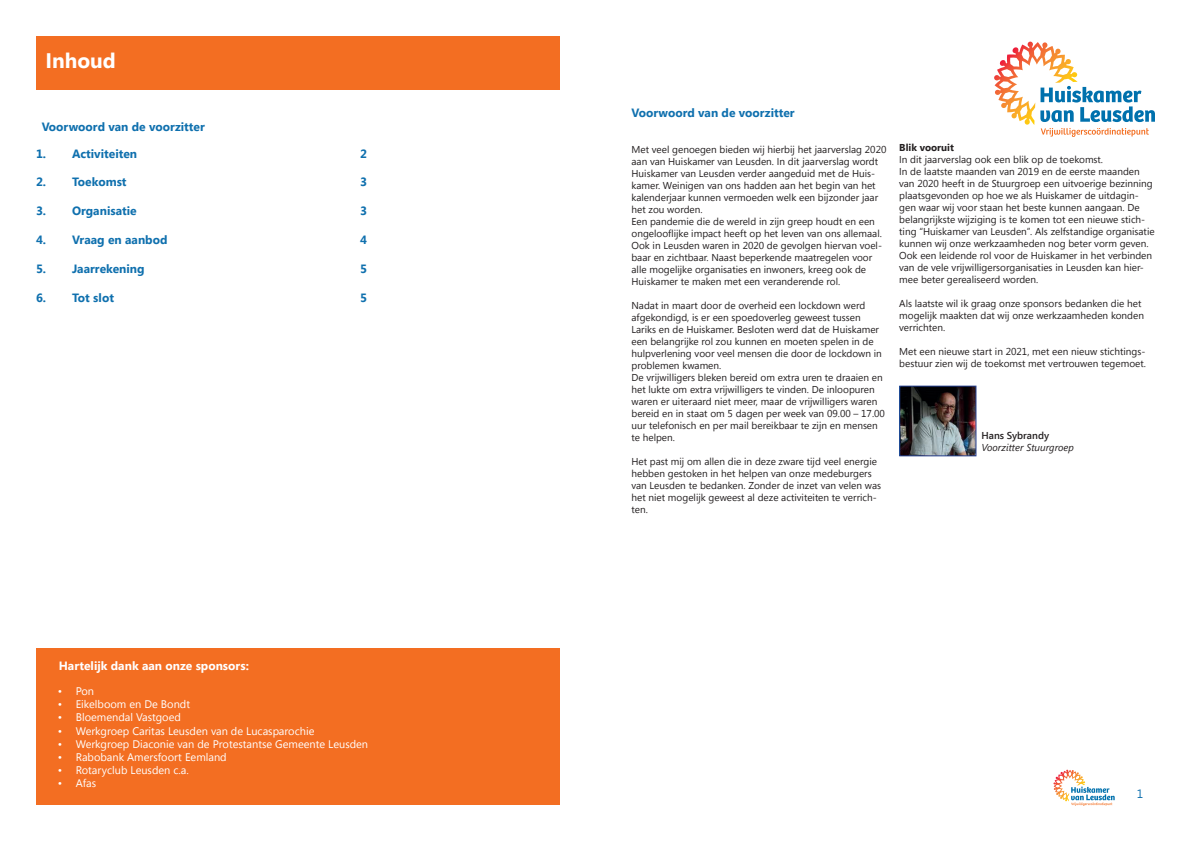
<style>
.page{position:relative;width:1191px;height:842px;background:#fff}
.page>*{position:absolute;margin:0;border:0;box-sizing:border-box;transform-origin:0 0}
.t1{font:700 21px "Segoe UI";color:#fff}
.t2{font:700 12px "Segoe UI";color:#0f70ae}
.t3{font:700 12px "Segoe UI";color:#fff}
.t4{font:12px "Segoe UI";color:#0f70ae}
.t5{font:11px "Segoe UI";color:#fff}
.t6{font:10px/12px "Segoe UI";color:#231f20}
.t7{font:italic 10px "Segoe UI";color:#231f20}
.t8{font:600 10px "Segoe UI";color:#231f20}
.t9{font:700 10px "Segoe UI";color:#231f20}
</style>
<div class="page">
<svg style="left:1053px;top:770px;width:61px;height:36px"></svg>
<img style="left:901px;top:388px;width:73px;height:66px">
<div style="left:899px;top:386px;width:77px;height:70px;border:1px solid #253f8e"></div>
<div style="left:36px;top:36px;width:523px;height:53px;background:#f36e22"></div>
<svg style="left:994px;top:42px;width:161px;height:95px"></svg>
<div style="left:36px;top:648px;width:523px;height:156px;background:#f36e22"></div>
<h1 class="t1" style="left:45px;top:45px;width:72px">Inhoud</h1>
<p class="t2" style="left:42px;top:118px;width:165px">Voorwoord van de voorzitter</p>
<p class="t2" style="left:36px;top:145px;width:103px">1. Activiteiten</p>
<p class="t2" style="left:360px;top:145px;width:8px">2</p>
<p class="t2" style="left:36px;top:173px;width:92px">2. Toekomst</p>
<p class="t2" style="left:360px;top:173px;width:8px">3</p>
<p class="t2" style="left:36px;top:202px;width:102px">3. Organisatie</p>
<p class="t2" style="left:360px;top:202px;width:8px">3</p>
<p class="t2" style="left:36px;top:231px;width:133px">4. Vraag en aanbod</p>
<p class="t2" style="left:360px;top:231px;width:8px">4</p>
<p class="t2" style="left:36px;top:260px;width:110px">5. Jaarrekening</p>
<p class="t2" style="left:360px;top:260px;width:8px">5</p>
<p class="t2" style="left:36px;top:289px;width:79px">6. Tot slot</p>
<p class="t2" style="left:360px;top:289px;width:8px">5</p>
<p class="t3" style="left:59px;top:657px;width:192px">Hartelijk dank aan onze sponsors:</p>
<p class="t5" style="left:58px;top:683px;width:38px">• Pon</p>
<p class="t5" style="left:58px;top:696px;width:134px">• Eikelboom en De Bondt</p>
<p class="t5" style="left:58px;top:709px;width:125px">• Bloemendal Vastgoed</p>
<p class="t5" style="left:58px;top:723px;width:258px">• Werkgroep Caritas Leusden van de Lucasparochie</p>
<p class="t5" style="left:58px;top:736px;width:312px">• Werkgroep Diaconie van de Protestantse Gemeente Leusden</p>
<p class="t5" style="left:58px;top:749px;width:171px">• Rabobank Amersfoort Eemland</p>
<p class="t5" style="left:58px;top:762px;width:133px">• Rotaryclub Leusden c.a.</p>
<p class="t5" style="left:58px;top:775px;width:40px">• Afas</p>
<p class="t2" style="left:631px;top:104px;width:165px">Voorwoord van de voorzitter</p>
<p class="t6" style="left:631px;top:143px;width:256px">Met veel genoegen bieden wij hierbij het jaarverslag 2020 aan van Huiskamer van Leusden. In dit jaarverslag wordt Huiskamer van Leusden verder aangeduid met de Huis&shy;kamer. Weinigen van ons hadden aan het begin van het kalenderjaar kunnen vermoeden welk een bijzonder jaar het zou worden.<br>Een pandemie die de wereld in zijn greep houdt en een ongelooflijke impact heeft op het leven van ons allemaal.<br>Ook in Leusden waren in 2020 de gevolgen hiervan voel&shy;baar en zichtbaar. Naast beperkende maatregelen voor alle mogelijke organisaties en inwoners, kreeg ook de Huiskamer te maken met een veranderende rol.</p>
<p class="t6" style="left:631px;top:299px;width:255px">Nadat in maart door de overheid een lockdown werd afgekondigd, is er een spoedoverleg geweest tussen Lariks en de Huiskamer. Besloten werd dat de Huiskamer een belangrijke rol zou kunnen en moeten spelen in de hulpverlening voor veel mensen die door de lockdown in problemen kwamen.<br>De vrijwilligers bleken bereid om extra uren te draaien en het lukte om extra vrijwilligers te vinden. De inloopuren waren er uiteraard niet meer, maar de vrijwilligers waren bereid en in staat om 5 dagen per week van 09.00 – 17.00 uur telefonisch en per mail bereikbaar te zijn en mensen te helpen.</p>
<p class="t6" style="left:631px;top:455px;width:251px">Het past mij om allen die in deze zware tijd veel energie hebben gestoken in het helpen van onze medeburgers van Leusden te bedanken. Zonder de inzet van velen was het niet mogelijk geweest al deze activiteiten te verrich&shy;ten.</p>
<p class="t9" style="left:899px;top:140px;width:56px">Blik vooruit</p>
<p class="t6" style="left:899px;top:153px;width:257px">In dit jaarverslag ook een blik op de toekomst.<br>In de laatste maanden van 2019 en de eerste maanden van 2020 heeft in de Stuurgroep een uitvoerige bezinning plaatsgevonden op hoe we als Huiskamer de uitdagin&shy;gen waar wij voor staan het beste kunnen aangaan. De belangrijkste wijziging is te komen tot een nieuwe stich&shy;ting “Huiskamer van Leusden”. Als zelfstandige organisatie kunnen wij onze werkzaamheden nog beter vorm geven.<br>Ook een leidende rol voor de Huiskamer in het verbinden van de vele vrijwilligersorganisaties in Leusden kan hier&shy;mee beter gerealiseerd worden.</p>
<p class="t6" style="left:899px;top:297px;width:246px">Als laatste wil ik graag onze sponsors bedanken die het mogelijk maakten dat wij onze werkzaamheden konden verrichten.</p>
<p class="t6" style="left:899px;top:345px;width:248px">Met een nieuwe start in 2021, met een nieuw stichtings&shy;bestuur zien wij de toekomst met vertrouwen tegemoet.</p>
<p class="t8" style="left:981px;top:428px;width:69px">Hans Sybrandy</p>
<p class="t7" style="left:981px;top:440px;width:94px">Voorzitter Stuurgroep</p>
<p class="t4" style="left:1136px;top:785px;width:8px">1</p>
</div>
